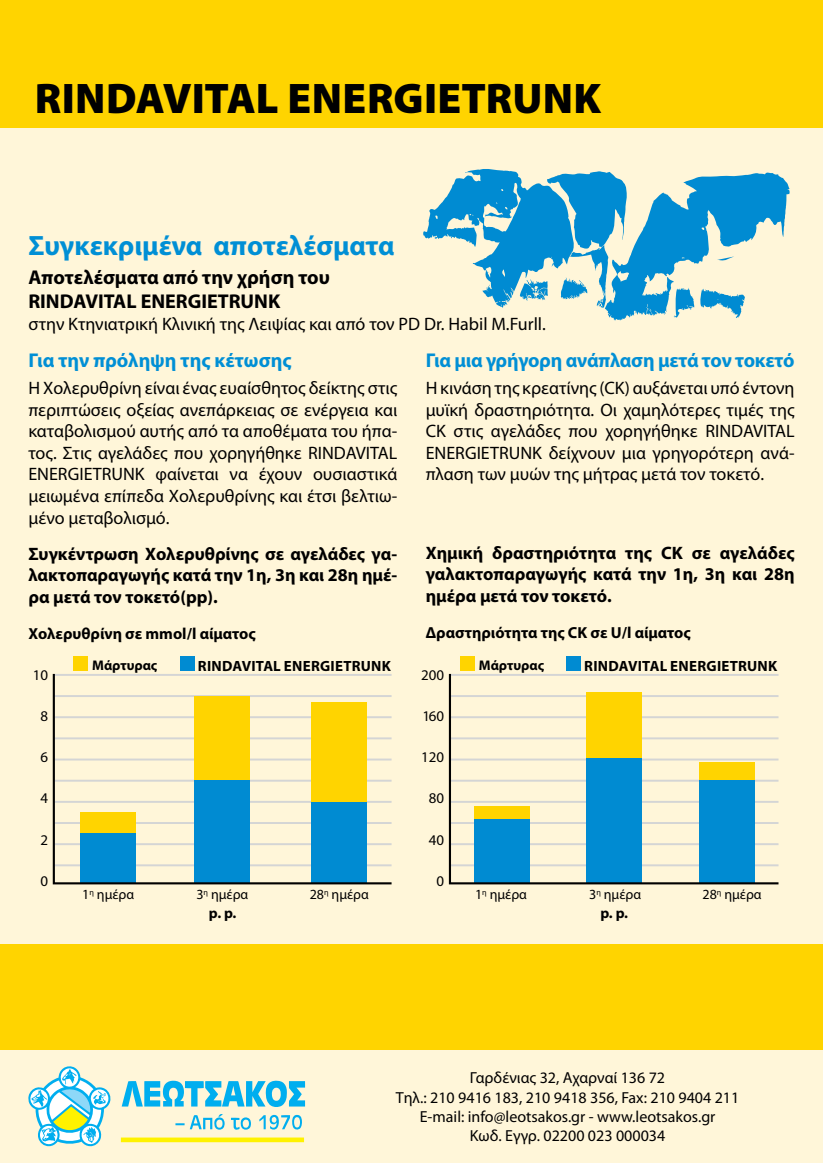
<style>
.page{position:relative;width:823px;height:1163px;background:#fff}
.page>*{position:absolute;margin:0;border:0;box-sizing:border-box;transform-origin:0 0}
.t1{font:900 43px "Myriad Pro";letter-spacing:.005em;color:#000}
.t2{font:700 28px "Myriad Pro";color:#008fd5}
.t3{font:700 20px "Myriad Pro";letter-spacing:-.01em;color:#008fd5}
.t4{font:700 20px/24px "Myriad Pro";color:#000}
.t5{font:18px/21.6px "Myriad Pro";color:#000;text-align:justify}
.t6{font:700 18px/21.6px "Myriad Pro";color:#000;text-align:justify}
.t7{font:16px/19.2px "Myriad Pro";color:#000;text-align:center}
.t8{font:700 16px "Myriad Pro";color:#000}
.t9{font:700 14.8px "Myriad Pro";letter-spacing:.015em;color:#000}
.t10{font:14.8px "Myriad Pro";color:#000}
.t11{font:14px "Myriad Pro";color:#000}
.t12{font:700 14px "Myriad Pro";color:#000}
</style>
<div class="page">
<div style="left:0;top:0;width:822px;height:1162px;background:#fff6d9"></div>
<div style="left:0;top:0;width:822px;height:127px;background:#ffd400"></div>
<div style="left:0;top:944px;width:822px;height:105px;background:#ffd400"></div>
<div style="left:73px;top:656px;width:15px;height:15px;background:#ffd400"></div>
<div style="left:180px;top:656px;width:15px;height:15px;background:#008bd2"></div>
<svg style="left:52px;top:673px;width:340px;height:212px"></svg>
<div style="left:459px;top:656px;width:15px;height:15px;background:#ffd400"></div>
<div style="left:566px;top:656px;width:15px;height:15px;background:#008bd2"></div>
<svg style="left:448px;top:673px;width:331px;height:212px"></svg>
<svg style="left:423px;top:169px;width:367px;height:151px"></svg>
<svg style="left:122px;top:1080px;width:183px;height:27px"></svg>
<svg style="left:259px;top:1114px;width:43px;height:16px"></svg>
<svg style="left:190px;top:1114px;width:34px;height:16px"></svg>
<svg style="left:231px;top:1117px;width:20px;height:13px"></svg>
<svg style="left:175px;top:1123px;width:9px;height:2px"></svg>
<svg style="left:28px;top:1066px;width:83px;height:80px"></svg>
<svg style="left:121px;top:1137px;width:183px;height:4px"></svg>
<h1 class="t1" style="left:35px;top:70px;width:568px">RINDAVITAL ENERGIETRUNK</h1>
<h2 class="t2" style="left:28px;top:227px;width:367px">Συγκεκριμένα αποτελέσματα</h2>
<p class="t4" style="left:28px;top:265px;width:303px">Αποτελέσματα από την χρήση του<br>RINDAVITAL ENERGIETRUNK</p>
<p class="t5" style="left:28px;top:313px;width:518px">στην Κτηνιατρική Κλινική της Λειψίας και από τον PD Dr. Habil M.Furll.</p>
<p class="t3" style="left:28px;top:347px;width:264px">Για την πρόληψη της κέτωσης</p>
<p class="t5" style="left:28px;top:377px;width:370px">Η Χολερυθρίνη είναι ένας ευαίσθητος δείκτης στις περιπτώσεις οξείας ανεπάρκειας σε ενέργεια και καταβολισμού αυτής από τα αποθέματα του ήπα&shy;τος. Στις αγελάδες που χορηγήθηκε RINDAVITAL ENERGIETRUNK φαίνεται να έχουν ουσιαστικά μειωμένα επίπεδα Χολερυθρίνης και έτσι βελτιω&shy;μένο μεταβολισμό.</p>
<p class="t6" style="left:28px;top:542px;width:370px">Συγκέντρωση Χολερυθρίνης σε αγελάδες γα&shy;λακτοπαραγωγής κατά την 1η, 3η και 28η ημέ&shy;ρα μετά τον τοκετό(pp).</p>
<p class="t8" style="left:28px;top:623px;width:229px">Χολερυθρίνη σε mmol/l αίματος</p>
<p class="t3" style="left:425px;top:347px;width:370px">Για μια γρήγορη ανάπλαση μετά τον τοκετό</p>
<p class="t5" style="left:425px;top:377px;width:370px">Η κινάση της κρεατίνης (CK) αυξάνεται υπό έντονη μυϊκή δραστηριότητα. Οι χαμηλότερες τιμές της CK στις αγελάδες που χορηγήθηκε RINDAVITAL ENERGIETRUNK δείχνουν μια γρηγορότερη ανά&shy;πλαση των μυών της μήτρας μετά τον τοκετό.</p>
<p class="t6" style="left:425px;top:541px;width:370px">Χημική δραστηριότητα της CK σε αγελάδες γαλακτοπαραγωγής κατά την 1η, 3η και 28η ημέρα μετά τον τοκετό.</p>
<p class="t8" style="left:425px;top:622px;width:266px">Δραστηριότητα της CK σε U/l αίματος</p>
<p class="t10" style="left:33px;top:665px;width:17px">10</p>
<p class="t10" style="left:40px;top:706px;width:9px">8</p>
<p class="t10" style="left:40px;top:748px;width:9px">6</p>
<p class="t10" style="left:40px;top:789px;width:9px">4</p>
<p class="t10" style="left:40px;top:830px;width:9px">2</p>
<p class="t10" style="left:40px;top:871px;width:9px">0</p>
<p class="t12" style="left:92px;top:656px;width:67px">Μάρτυρας</p>
<p class="t12" style="left:478px;top:656px;width:67px">Μάρτυρας</p>
<p class="t9" style="left:198px;top:656px;width:194px">RINDAVITAL ENERGIETRUNK</p>
<p class="t10" style="left:421px;top:665px;width:24px">200</p>
<p class="t10" style="left:422px;top:706px;width:23px">160</p>
<p class="t10" style="left:421px;top:748px;width:24px">120</p>
<p class="t10" style="left:428px;top:789px;width:17px">80</p>
<p class="t10" style="left:428px;top:830px;width:17px">40</p>
<p class="t10" style="left:436px;top:871px;width:9px">0</p>
<p class="t9" style="left:584px;top:656px;width:194px">RINDAVITAL ENERGIETRUNK</p>
<p class="t11" style="left:82px;top:886px;width:53px">1<sup>η</sup> ημέρα</p>
<p class="t11" style="left:475px;top:886px;width:53px">1<sup>η</sup> ημέρα</p>
<p class="t11" style="left:196px;top:886px;width:53px">3<sup>η</sup> ημέρα</p>
<p class="t11" style="left:588px;top:886px;width:53px">3<sup>η</sup> ημέρα</p>
<p class="t11" style="left:309px;top:886px;width:61px">28<sup>η</sup> ημέρα</p>
<p class="t11" style="left:702px;top:886px;width:61px">28<sup>η</sup> ημέρα</p>
<p class="t9" style="left:209px;top:903px;width:29px">p. p.</p>
<p class="t9" style="left:600px;top:903px;width:29px">p. p.</p>
<p class="t7" style="left:395px;top:1067px;width:345px">Γαρδένιας 32, Αχαρναί 136 72<br>Τηλ.: 210 9416 183, 210 9418 356, Fax: 210 9404 211<br>E-mail: info@leotsakos.gr - www.leotsakos.gr<br>Κωδ. Εγγρ. 02200 023 000034</p>
</div>
